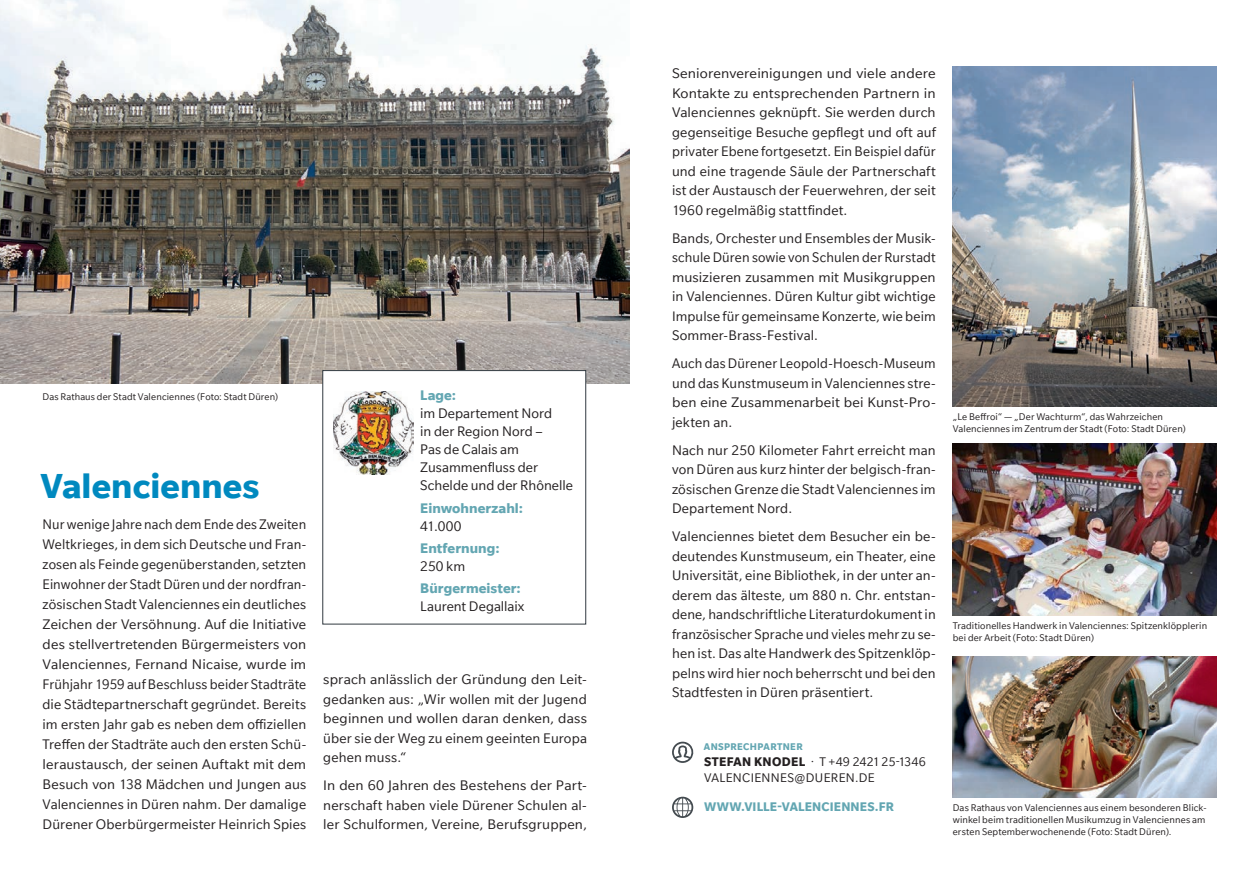
<style>
.page{position:relative;width:1259px;height:893px;background:#fff}
.page>*{position:absolute;margin:0;border:0;box-sizing:border-box;transform-origin:0 0}
.t1{font:700 37.5px "Slate";letter-spacing:.005em;color:#0089bf}
.t2{font:15px/19.5px "Slate";letter-spacing:.01em;color:#231f20;text-align:justify}
.t3{font:15px/20.1px "Slate";letter-spacing:.01em;color:#231f20;text-align:justify;scale:.96 1}
.t4{font:15px/19.5px "Slate";letter-spacing:.01em;color:#231f20;text-align:justify;scale:1.05 1}
.t5{font:15px/19.5px "Slate";letter-spacing:.01em;color:#231f20;text-align:justify;scale:1.04 1}
.t6{font:700 15px "Slate";letter-spacing:.005em;color:#63a6b2}
.t7{font:13.5px/16.5px "Slate";letter-spacing:.025em;color:#231f20}
.t8{font:700 13.5px "Slate";letter-spacing:.01em;color:#63a6b2}
.t9{font:10.5px/12px "Slate";letter-spacing:.015em;color:#231f20}
.t10{font:700 10.5px "Slate";letter-spacing:.035em;color:#63a6b2}
.s1{font-weight:700}
</style>
<div class="page">
<img style="left:952px;top:657px;width:264px;height:141px">
<img style="left:952px;top:443px;width:264px;height:173px">
<img style="left:952px;top:67px;width:264px;height:340px">
<img style="left:0;top:0;width:629px;height:384px">
<div style="left:323px;top:371px;width:263px;height:253px;background:#fff"></div>
<div style="left:323px;top:370px;width:263px;height:254px;border:1px solid #313940"></div>
<img style="left:333px;top:391px;width:81px;height:84px">
<svg style="left:672px;top:742px;width:22px;height:21px"></svg>
<svg style="left:672px;top:797px;width:21px;height:21px"></svg>
<p class="t9" style="left:43px;top:391px;width:237px">Das Rathaus der Stadt Valenciennes (Foto: Stadt Düren)</p>
<h1 class="t1" style="left:40px;top:465px;width:220px">Valenciennes</h1>
<p class="t3" style="left:43px;top:514px;width:276px">Nur wenige Jahre nach dem Ende des Zweiten Weltkrieges, in dem sich Deutsche und Fran&shy;zosen als Feinde gegenüberstanden, setzten Einwohner der Stadt Düren und der nordfran&shy;zösischen Stadt Valenciennes ein deutliches Zeichen der Versöhnung. Auf die Initiative des stellvertretenden Bürgermeisters von Valenciennes, Fernand Nicaise, wurde im Frühjahr 1959 auf Beschluss beider Stadträte die Städtepartnerschaft gegründet. Bereits im ersten Jahr gab es neben dem offiziellen Treffen der Stadträte auch den ersten Schü&shy;leraustausch, der seinen Auftakt mit dem Besuch von 138 Mädchen und Jungen aus Valenciennes in Düren nahm. Der damalige Dürener Oberbürgermeister Heinrich Spies</p>
<p class="t6" style="left:420px;top:387px;width:37px">Lage:</p>
<p class="t2" style="left:420px;top:404px;width:154px;line-height:18px;text-align:left">im Departement Nord<br>in der Region Nord –<br>Pas de Calais am<br>Zusammenfluss der<br>Schelde und der Rhônelle</p>
<p class="t6" style="left:420px;top:499px;width:104px">Einwohnerzahl:</p>
<p class="t2" style="left:420px;top:516px;width:43px">41.000</p>
<p class="t6" style="left:420px;top:540px;width:81px">Entfernung:</p>
<p class="t2" style="left:420px;top:556px;width:46px">250 km</p>
<p class="t6" style="left:420px;top:580px;width:102px">Bürgermeister:</p>
<p class="t2" style="left:420px;top:596px;width:106px">Laurent Degallaix</p>
<p class="t5" style="left:323px;top:670px;width:255px">sprach anlässlich der Gründung den Leit&shy;gedanken aus: „Wir wollen mit der Jugend beginnen und wollen daran denken, dass über sie der Weg zu einem geeinten Europa gehen muss.“</p>
<p class="t5" style="left:323px;top:776px;width:255px">In den 60 Jahren des Bestehens der Part&shy;nerschaft haben viele Dürener Schulen al&shy;ler Schulformen, Vereine, Berufsgruppen,</p>
<p class="t4" style="left:672px;top:63px;width:253px">Seniorenvereinigungen und viele andere Kontakte zu entsprechenden Partnern in Valenciennes geknüpft. Sie werden durch gegenseitige Besuche gepflegt und oft auf privater Ebene fortgesetzt. Ein Beispiel dafür und eine tragende Säule der Partnerschaft ist der Austausch der Feuerwehren, der seit 1960 regelmäßig stattfindet.</p>
<p class="t2" style="left:672px;top:228px;width:265px">Bands, Orchester und Ensembles der Musik&shy;schule Düren sowie von Schulen der Rurstadt musizieren zusammen mit Musikgruppen in Valenciennes. Düren Kultur gibt wichtige Impulse für gemeinsame Konzerte, wie beim Sommer-Brass-Festival.</p>
<p class="t2" style="left:672px;top:353px;width:265px">Auch das Dürener Leopold-Hoesch-Museum und das Kunstmuseum in Valenciennes stre&shy;ben eine Zusammenarbeit bei Kunst-Pro&shy;jekten an.</p>
<p class="t2" style="left:672px;top:440px;width:265px">Nach nur 250 Kilometer Fahrt erreicht man von Düren aus kurz hinter der belgisch-fran&shy;zösischen Grenze die Stadt Valenciennes im Departement Nord.</p>
<p class="t2" style="left:672px;top:526px;width:265px">Valenciennes bietet dem Besucher ein be&shy;deutendes Kunstmuseum, ein Theater, eine Universität, eine Bibliothek, in der unter an&shy;derem das älteste, um 880 n. Chr. entstan&shy;dene, handschriftliche Literaturdokument in französischer Sprache und vieles mehr zu se&shy;hen ist. Das alte Handwerk des Spitzenklöp&shy;pelns wird hier noch beherrscht und bei den Stadtfesten in Düren präsentiert.</p>
<p class="t9" style="left:953px;top:410px;width:234px">„Le Beffroi“ — „Der Wachturm“, das Wahrzeichen<br>Valenciennes im Zentrum der Stadt (Foto: Stadt Düren)</p>
<p class="t9" style="left:952px;top:619px;width:256px">Traditionelles Handwerk in Valenciennes: Spitzenklöpplerin bei der Arbeit (Foto: Stadt Düren)</p>
<p class="t10" style="left:704px;top:741px;width:100px">ANSPRECHPARTNER</p>
<p class="t7" style="left:704px;top:753px;width:224px"><span class="s1">STEFAN KNODEL</span> · T +49 2421 25-1346<br>VALENCIENNES@DUEREN.DE</p>
<p class="t8" style="left:704px;top:800px;width:191px">WWW.VILLE-VALENCIENNES.FR</p>
<p class="t9" style="left:952px;top:801px;width:255px">Das Rathaus von Valenciennes aus einem besonderen Blick&shy;winkel beim traditionellen Musikumzug in Valenciennes am ersten Septemberwochenende (Foto: Stadt Düren).</p>
</div>
